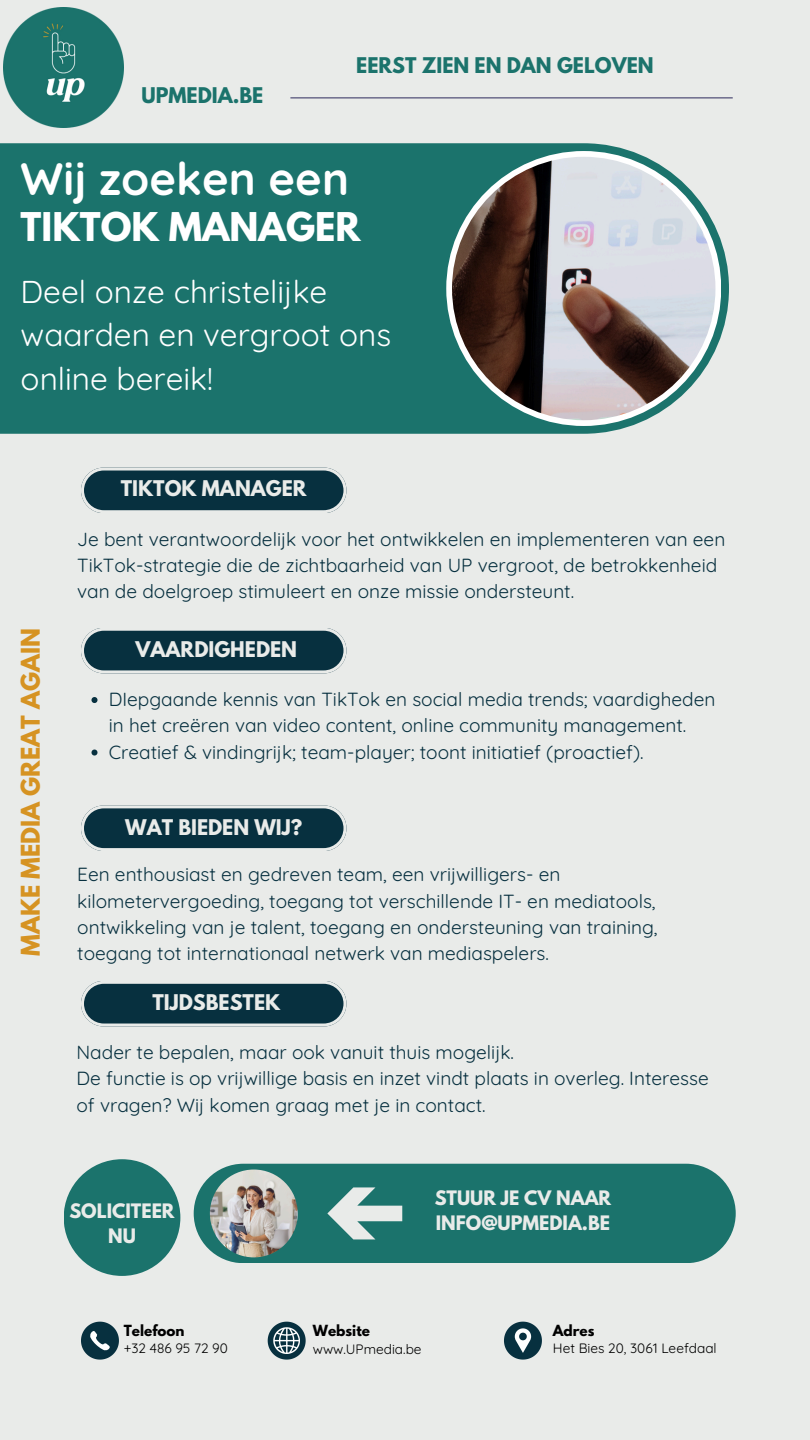
<style>
.page{position:relative;width:810px;height:1440px;background:#e9ebe9}
.page>*{position:absolute;margin:0;border:0;box-sizing:border-box;transform-origin:0 0}
.t1{font:700 45.3px "Quicksand";color:#fff}
.t2{font:700 35.1px "League Spartan";color:#fff}
.t3{font:31.6px/43.5px "Quicksand";color:#fff}
.t4{font:700 22.9px "League Spartan";color:#d69322}
.t5{font:700 19.2px "League Spartan";color:#e9ebe9}
.t6{font:700 19.2px "League Spartan";color:#1b736c}
.t7{font:19px/26.2px "Quicksand";color:#07303f}
.t8{font:700 17.7px/24.8px "League Spartan";color:#e9ebe9;text-align:center}
.t9{font:13.6px "Quicksand";color:#000}
.t10{font:700 13.6px "League Spartan";color:#000}
</style>
<div class="page">
<hr style="left:290px;top:98px;width:443px;height:1px;background:#2d2a5b">
<svg style="left:81px;top:1322px;width:38px;height:38px"></svg>
<svg style="left:268px;top:1322px;width:38px;height:38px"></svg>
<svg style="left:504px;top:1322px;width:38px;height:38px"></svg>
<svg style="left:0;top:143px;width:729px;height:291px;background:#287a73"></svg>
<div style="left:194px;top:1164px;width:542px;height:99px;background:#1b736c;border-radius:50px"></div>
<div style="left:64px;top:1159px;width:116px;height:117px;background:#1b736c;border-radius:50%"></div>
<svg style="left:81px;top:468px;width:265px;height:45px;background:#2b4e5a"></svg>
<svg style="left:81px;top:628px;width:265px;height:45px;background:#2b4e5a"></svg>
<svg style="left:81px;top:981px;width:265px;height:46px;background:#2e505c"></svg>
<svg style="left:446px;top:151px;width:275px;height:275px;background:#f4f6f6"></svg>
<img style="left:452px;top:157px;width:263px;height:263px;border-radius:50%">
<img style="left:210px;top:1170px;width:88px;height:87px;border-radius:50%">
<svg style="left:327px;top:1188px;width:75px;height:51px"></svg>
<img style="left:4px;top:8px;width:120px;height:120px">
<svg style="left:92px;top:697px;width:6px;height:6px"></svg>
<svg style="left:92px;top:750px;width:6px;height:6px"></svg>
<svg style="left:81px;top:805px;width:265px;height:46px;background:#2e505d"></svg>
<h4 class="t6" style="left:141px;top:86px;width:123px">UPMEDIA.BE</h4>
<p class="t6" style="left:356px;top:56px;width:299px">EERST ZIEN EN DAN GELOVEN</p>
<p class="t1" style="left:21px;top:149px;width:330px">Wij zoeken een</p>
<h5 class="t2" style="left:21px;top:209px;width:341px">TIKTOK MANAGER</h5>
<p class="t3" style="left:21px;top:269px;width:372px">Deel onze christelijke waarden en vergroot ons online bereik!</p>
<h5 class="t5" style="left:121px;top:479px;width:187px">TIKTOK MANAGER</h5>
<p class="t4" style="left:19px;top:956px;width:329px;rotate:-90deg">MAKE MEDIA GREAT AGAIN</p>
<p class="t7" style="left:77px;top:526px;width:650px">Je bent verantwoordelijk voor het ontwikkelen en implementeren van een<br>TikTok-strategie die de zichtbaarheid van UP vergroot, de betrokkenheid van de doelgroep stimuleert en onze missie ondersteunt.</p>
<h6 class="t5" style="left:136px;top:640px;width:163px">VAARDIGHEDEN</h6>
<h6 class="t7" style="left:109px;top:686px;width:608px">DIepgaande kennis van TikTok en social media trends; vaardigheden in het creëren van video content, online community management.</h6>
<h5 class="t7" style="left:109px;top:738px;width:536px">Creatief &amp; vindingrijk; team-player; toont initiatief (proactief).</h5>
<p class="t5" style="left:125px;top:817px;width:179px">WAT BIEDEN WIJ?</p>
<h5 class="t7" style="left:77px;top:861px;width:582px">Een enthousiast en gedreven team, een vrijwilligers- en kilometervergoeding, toegang tot verschillende IT- en mediatools, ontwikkeling van je talent, toegang en ondersteuning van training, toegang tot internationaal netwerk van mediaspelers.</h5>
<h5 class="t5" style="left:152px;top:993px;width:129px">TIJDSBESTEK</h5>
<h5 class="t7" style="left:77px;top:1039px;width:634px">Nader te bepalen, maar ook vanuit thuis mogelijk.<br>De functie is op vrijwillige basis en inzet vindt plaats in overleg. Interesse of vragen? Wij komen graag met je in contact.</h5>
<p class="t8" style="left:69px;top:1201px;width:107px">SOLICITEER<br>NU</p>
<p class="t8" style="left:435px;top:1188px;width:178px;text-align:left">STUUR JE CV NAAR<br>INFO@UPMEDIA.BE</p>
<h5 class="t10" style="left:124px;top:1324px;width:62px">Telefoon</h5>
<p class="t10" style="left:313px;top:1324px;width:59px">Website</p>
<h1 class="t10" style="left:553px;top:1324px;width:43px">Adres</h1>
<p class="t9" style="left:124px;top:1339px;width:106px">+32 486 95 72 90</p>
<h2 class="t9" style="left:313px;top:1340px;width:110px">www.UPmedia.be</h2>
<h3 class="t9" style="left:553px;top:1340px;width:165px">Het Bies 20, 3061 Leefdaal</h3>
</div>
